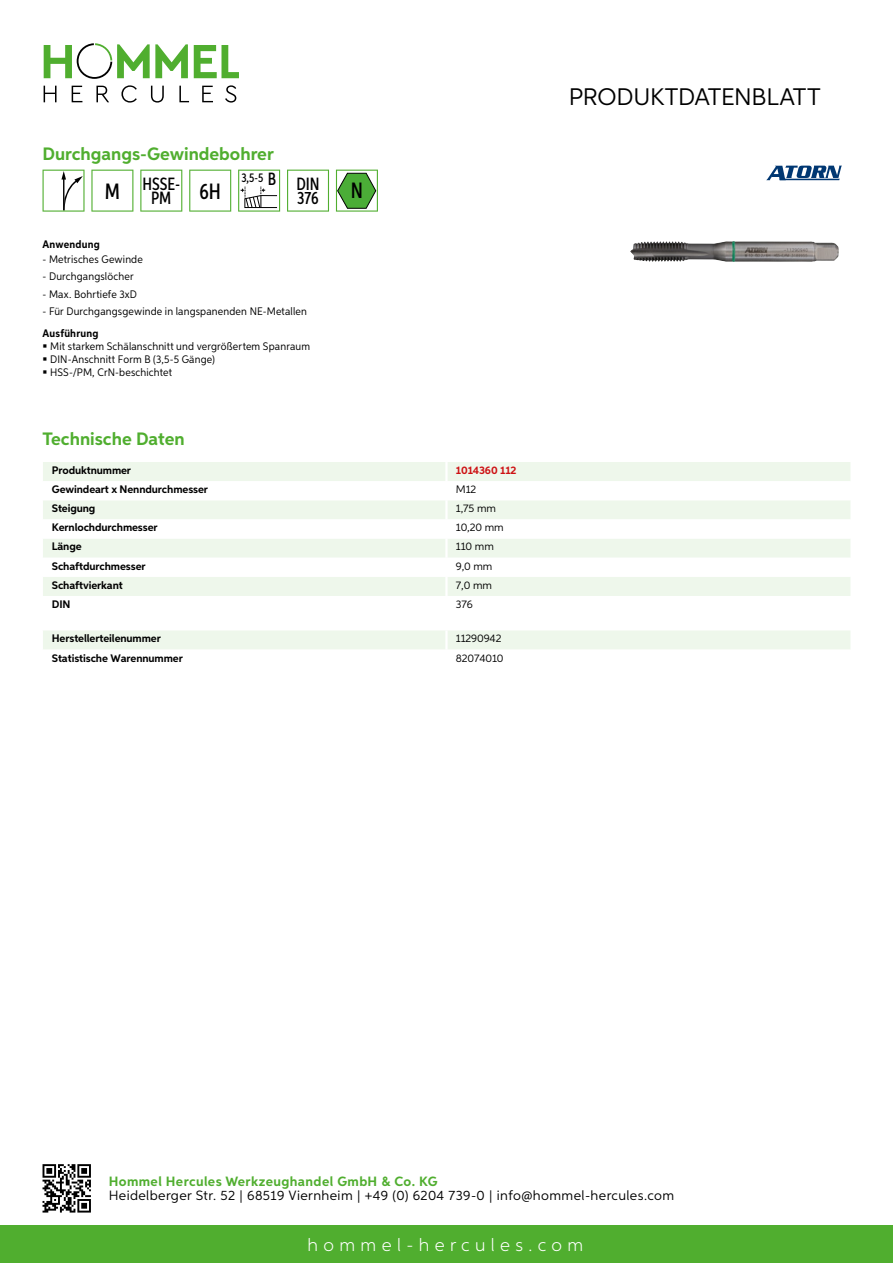
<style>
.page{position:relative;width:893px;height:1263px;background:#fff}
.page>*{position:absolute;margin:0;border:0;box-sizing:border-box;transform-origin:0 0}
.t1{font:24px "Aspira";letter-spacing:-.01em;color:#000}
.t2{font:500 22.2px "Aspira XX Nar";color:#000}
.t3{font:700 18px "Aspira";color:#50ae2f}
.t4{font:300 18px "Aspira";letter-spacing:.3em;color:#fff}
.t5{font:500 17.85px/14.9px "Aspira XX Nar";color:#000}
.t6{font:13.5px "Aspira";letter-spacing:.03em;color:#000}
.t7{font:700 13.5px "Aspira";letter-spacing:.03em;color:#50ae2f}
.t8{font:500 12.6px "Aspira XX Nar";color:#000}
.t9{font:10.95px/12.8px "Aspira Nar";letter-spacing:.015em;color:#000}
.t10{font:700 10.95px "Aspira";letter-spacing:-.01em;color:#000}
.t11{font:10.95px "Aspira";letter-spacing:-.01em;color:#000}
.t12{font:700 10.95px "Aspira Nar";letter-spacing:.02em;color:#000}
.t13{font:700 10.95px "Aspira";letter-spacing:-.01em;color:#cd1013}
.s1{font-size:22.2px}
.s2{font-size:17.85px}
</style>
<div class="page">
<div style="left:0;top:1226px;width:893px;height:37px;background:#50ae2f"></div>
<svg style="left:43px;top:1164px;width:48px;height:48px"></svg>
<svg style="left:194px;top:45px;width:45px;height:33px"></svg>
<svg style="left:44px;top:43px;width:144px;height:36px"></svg>
<svg style="left:44px;top:86px;width:13px;height:16px"></svg>
<svg style="left:72px;top:86px;width:10px;height:16px"></svg>
<svg style="left:96px;top:86px;width:13px;height:16px"></svg>
<svg style="left:121px;top:85px;width:16px;height:18px"></svg>
<svg style="left:151px;top:86px;width:13px;height:17px"></svg>
<svg style="left:179px;top:86px;width:10px;height:16px"></svg>
<svg style="left:202px;top:86px;width:11px;height:16px"></svg>
<svg style="left:225px;top:85px;width:11px;height:18px"></svg>
<div style="left:43px;top:462px;width:807px;height:19px;background:#eef7eb"></div>
<svg style="left:43px;top:500px;width:807px;height:96px;fill:#eef7eb"></svg>
<hr style="left:445px;top:462px;width:3px;height:19px;background:#fff">
<hr style="left:445px;top:500px;width:3px;height:19px;background:#fff">
<hr style="left:445px;top:519px;width:3px;height:20px;background:#fff">
<hr style="left:445px;top:539px;width:3px;height:19px;background:#fff">
<hr style="left:445px;top:558px;width:3px;height:19px;background:#fff">
<hr style="left:445px;top:577px;width:3px;height:19px;background:#fff">
<div style="left:43px;top:630px;width:807px;height:19px;background:#eef7eb"></div>
<svg style="left:43px;top:170px;width:42px;height:42px"></svg>
<svg style="left:91px;top:170px;width:42px;height:42px"></svg>
<svg style="left:140px;top:170px;width:42px;height:42px"></svg>
<svg style="left:189px;top:170px;width:42px;height:42px"></svg>
<svg style="left:238px;top:170px;width:42px;height:42px"></svg>
<svg style="left:287px;top:170px;width:42px;height:42px"></svg>
<svg style="left:336px;top:170px;width:42px;height:42px"></svg>
<img style="left:630px;top:241px;width:102px;height:20px">
<svg style="left:766px;top:166px;width:76px;height:14px"></svg>
<h3 class="t3" style="left:43px;top:142px;width:233px">Durchgangs-Gewindebohrer</h3>
<h3 class="t5" style="left:151px;top:176px;width:31px;text-indent:-46px"><span class="s1">M</span> HSSE-<br>PM</h3>
<h2 class="t2" style="left:199px;top:178px;width:23px">6H</h2>
<p class="t8" style="left:241px;top:169px;width:80px">3,5-5 <span class="s2">B DIN</span></p>
<h3 class="t5" style="left:297px;top:191px;width:23px">376</h3>
<p class="t12" style="left:43px;top:237px;width:59px">Anwendung</p>
<p class="t9" style="left:43px;top:252px;width:102px">- Metrisches Gewinde</p>
<p class="t9" style="left:43px;top:270px;width:93px">- Durchgangslöcher</p>
<p class="t9" style="left:43px;top:287px;width:96px">- Max. Bohrtiefe 3xD</p>
<p class="t9" style="left:43px;top:305px;width:266px">- Für Durchgangsgewinde in langspanenden NE-Metallen</p>
<p class="t12" style="left:43px;top:327px;width:58px">Ausführung</p>
<p class="t9" style="left:50px;top:340px;width:261px">Mit starkem Schälanschnitt und vergrößertem Spanraum<br>DIN-Anschnitt Form B (3,5-5 Gänge)<br>HSS-/PM, CrN-beschichtet</p>
<h2 class="t2" style="left:351px;top:177px;width:14px">N</h2>
<h3 class="t3" style="left:43px;top:428px;width:144px">Technische Daten</h3>
<p class="t10" style="left:52px;top:463px;width:81px">Produktnummer</p>
<p class="t13" style="left:456px;top:463px;width:62px">1014360 112</p>
<p class="t10" style="left:52px;top:483px;width:158px">Gewindeart x Nenndurchmesser</p>
<p class="t11" style="left:456px;top:483px;width:22px">M12</p>
<p class="t10" style="left:52px;top:502px;width:45px">Steigung</p>
<p class="t11" style="left:456px;top:502px;width:42px">1,75 mm</p>
<p class="t10" style="left:52px;top:521px;width:107px">Kernlochdurchmesser</p>
<p class="t11" style="left:456px;top:521px;width:49px">10,20 mm</p>
<p class="t10" style="left:52px;top:540px;width:31px">Länge</p>
<p class="t11" style="left:456px;top:540px;width:40px">110 mm</p>
<p class="t10" style="left:52px;top:559px;width:95px">Schaftdurchmesser</p>
<p class="t11" style="left:456px;top:559px;width:38px">9,0 mm</p>
<p class="t10" style="left:52px;top:578px;width:72px">Schaftvierkant</p>
<p class="t11" style="left:456px;top:578px;width:38px">7,0 mm</p>
<p class="t10" style="left:52px;top:597px;width:20px">DIN</p>
<p class="t11" style="left:456px;top:597px;width:18px">376</p>
<p class="t10" style="left:52px;top:632px;width:111px">Herstellerteilenummer</p>
<p class="t11" style="left:456px;top:632px;width:47px">11290942</p>
<p class="t10" style="left:52px;top:651px;width:132px">Statistische Warennummer</p>
<p class="t11" style="left:456px;top:651px;width:49px">82074010</p>
<h1 class="t1" style="left:569px;top:82px;width:253px">Produktdatenblatt</h1>
<p class="t7" style="left:109px;top:1172px;width:330px">Hommel Hercules Werkzeughandel GmbH &amp; Co. KG</p>
<p class="t6" style="left:109px;top:1187px;width:567px">Heidelberger Str. 52 | 68519 Viernheim | +49 (0) 6204 739-0 | info@hommel-hercules.com</p>
<h3 class="t4" style="left:307px;top:1234px;width:277px">hommel-hercules.com</h3>
</div>
